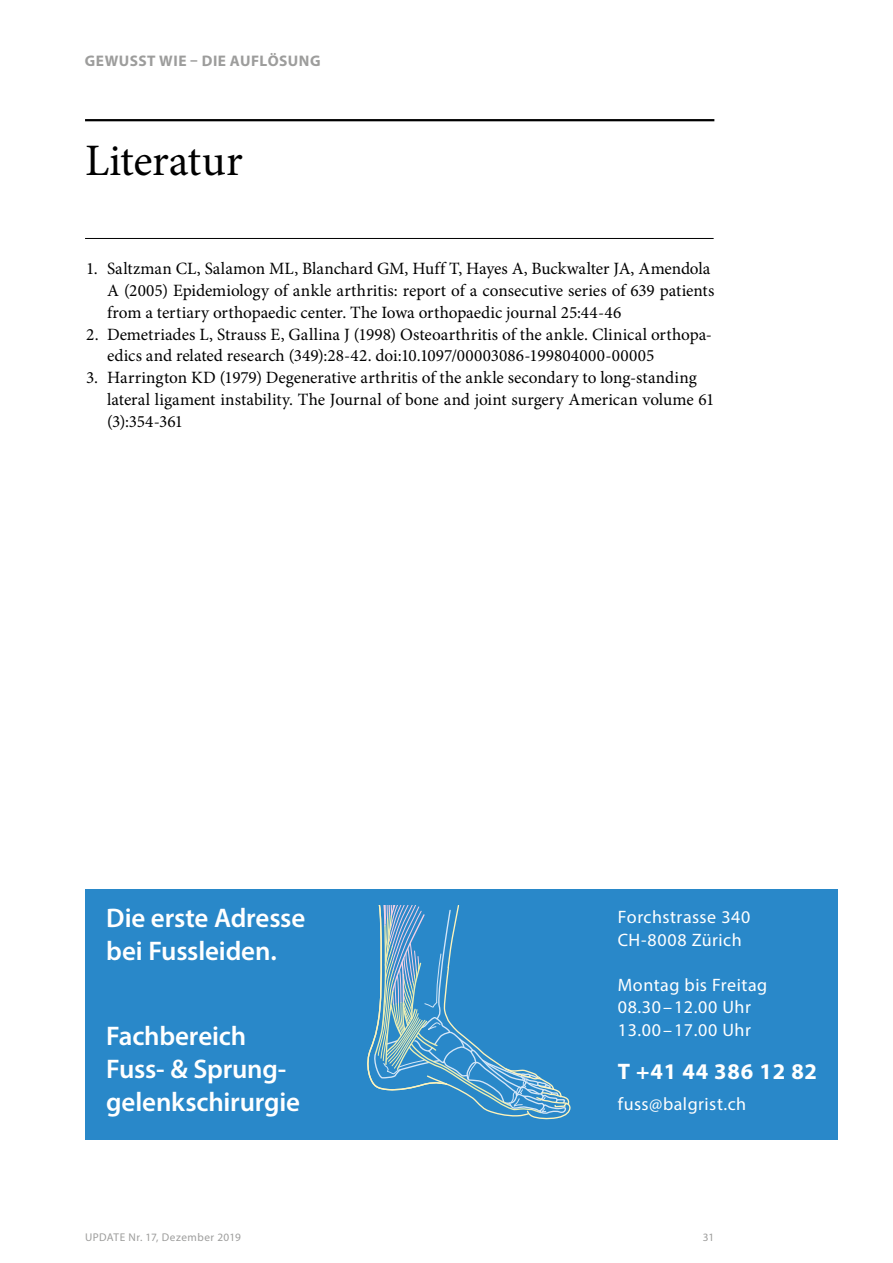
<style>
.page{position:relative;width:893px;height:1263px;background:#fff}
.page>*{position:absolute;margin:0;border:0;box-sizing:border-box;transform-origin:0 0}
.t1{font:45px "Minion Pro";letter-spacing:-.005em;color:#000}
.t2{font:600 27px/33px "Myriad Pro";letter-spacing:-.01em;color:#fff}
.t3{font:700 22.5px "Myriad Pro";letter-spacing:.035em;color:#fff}
.t4{font:18px/22.5px "Myriad Pro";letter-spacing:.03em;color:#fff}
.t5{font:17.25px/21.8px "Minion Pro";color:#000}
.t6{font:700 15.3px "Myriad Pro";letter-spacing:.035em;color:#9d9d9c}
.t7{font:11.25px "Myriad Pro";letter-spacing:.045em;color:#9d9d9c}
</style>
<div class="page">
<div style="left:85px;top:889px;width:752px;height:251px;background:#2988c9"></div>
<hr style="left:85px;top:119px;width:629px;height:2px;background:#000">
<hr style="left:85px;top:238px;width:629px;height:1px;background:#000">
<svg style="left:367px;top:906px;width:204px;height:214px"></svg>
<p class="t6" style="left:85px;top:50px;width:237px">GEWUSST WIE – DIE AUFLÖSUNG</p>
<h1 class="t1" style="left:85px;top:131px;width:159px">Literatur</h1>
<p class="t5" style="left:107px;top:258px;width:609px;text-indent:-21px">1. Saltzman CL, Salamon ML, Blanchard GM, Huff T, Hayes A, Buckwalter JA, Amendola<br>A (2005) Epidemiology of ankle arthritis: report of a consecutive series of 639 patients from a tertiary orthopaedic center. The Iowa orthopaedic journal 25:44-46</p>
<p class="t5" style="left:107px;top:323px;width:606px;text-indent:-21px">2. Demetriades L, Strauss E, Gallina J (1998) Osteoarthritis of the ankle. Clinical orthopa&shy;edics and related research (349):28-42. doi:10.1097/00003086-199804000-00005</p>
<p class="t5" style="left:107px;top:367px;width:609px;text-indent:-21px">3. Harrington KD (1979) Degenerative arthritis of the ankle secondary to long-standing lateral ligament instability. The Journal of bone and joint surgery American volume 61 (3):354-361</p>
<h2 class="t2" style="left:106px;top:901px;width:201px">Die erste Adresse bei Fussleiden.</h2>
<p class="t4" style="left:618px;top:906px;width:134px">Forchstrasse 340<br>CH-8008 Zürich</p>
<p class="t4" style="left:618px;top:973px;width:151px">Montag bis Freitag<br>08.30–12.00 Uhr<br>13.00–17.00 Uhr</p>
<h3 class="t3" style="left:618px;top:1056px;width:201px">T +41 44 386 12 82</h3>
<p class="t4" style="left:618px;top:1092px;width:130px">fuss@balgrist.ch</p>
<h2 class="t2" style="left:106px;top:1019px;width:195px">Fachbereich<br>Fuss- &amp; Sprung&shy;gelenkschirurgie</h2>
<p class="t7" style="left:85px;top:1230px;width:157px">UPDATE Nr. 17, Dezember 2019</p>
<p class="t7" style="left:703px;top:1230px;width:13px">31</p>
</div>
